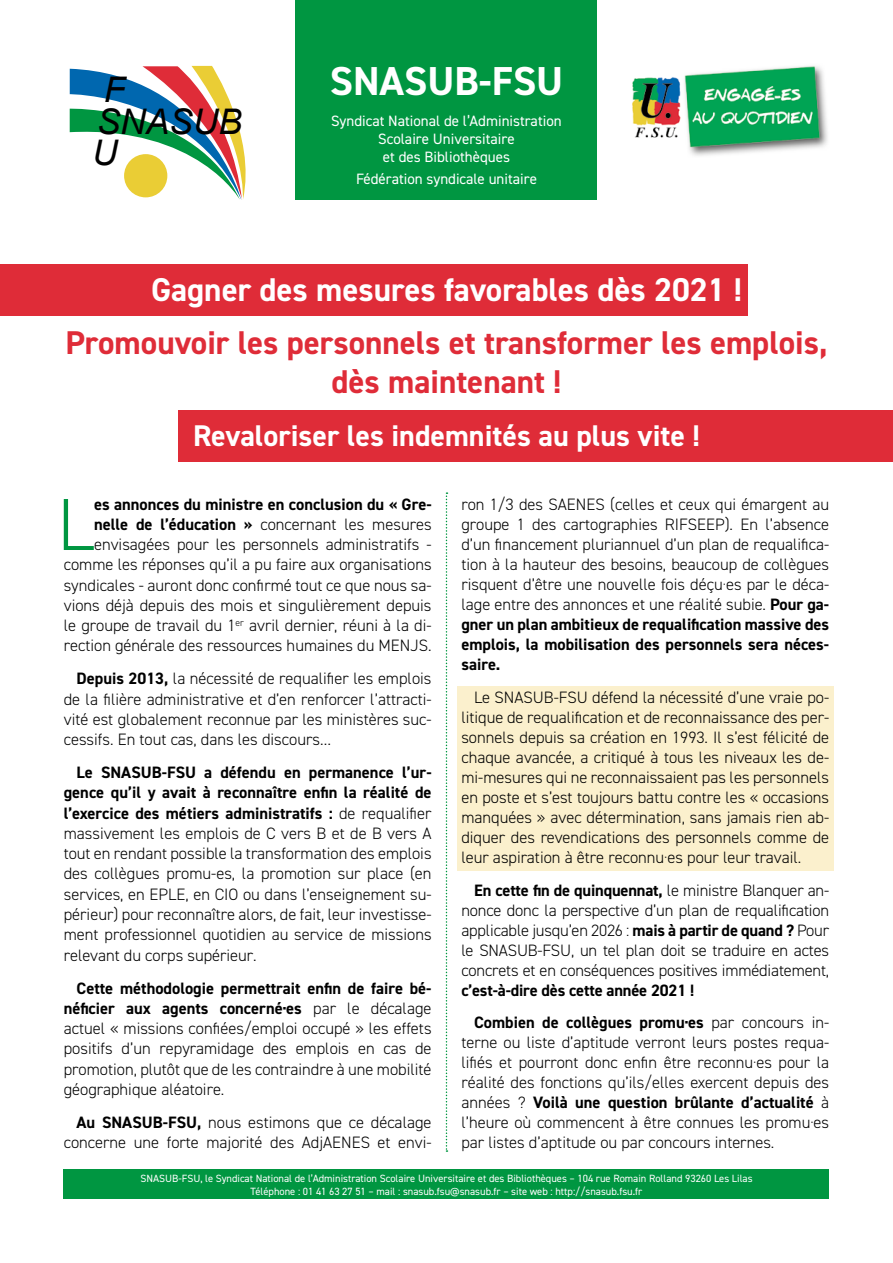
<style>
.page{position:relative;width:893px;height:1263px;background:#fff}
.page>*{position:absolute;margin:0;border:0;box-sizing:border-box;transform-origin:0 0}
.t1{font:300 73.95px "DIN2014";color:#009641}
.t2{font:700 40.5px "DIN2014";color:#fff}
.t3{font:italic 35.25px/63.8px "Arial";color:#000;text-align:center}
.t4{font:700 33px/39.6px "DIN2014";color:#df2c38;text-align:center}
.t5{font:700 33px "DIN2014";color:#fff}
.t6{font:700 30px "DIN2014";color:#fff}
.t7{font:300 16.5px/20px "DIN2014";color:#000;text-align:justify}
.t8{font:700 16.5px/32.7px "DIN2014";letter-spacing:-.005em;color:#000}
.t9{font:15px/18px "DIN2014";color:#fff;text-align:center}
.t10{font:10.5px/12.6px "DIN2014";color:#fff;text-align:center}
.s1{font-weight:700}
.s2{font-weight:300}
</style>
<div class="page">
<div style="left:296px;top:0;width:301px;height:200px;background:#009641"></div>
<svg style="left:70px;top:66px;width:176px;height:134px"></svg>
<div style="left:64px;top:1169px;width:765px;height:30px;background:#009641"></div>
<div style="left:457px;top:686px;width:376px;height:185px;background:#fbf0cd"></div>
<svg style="left:446px;top:492px;width:1px;height:660px"></svg>
<div style="left:0;top:265px;width:747px;height:51px;background:#df2c38"></div>
<div style="left:179px;top:411px;width:714px;height:51px;background:#df2c38"></div>
<img style="left:632px;top:66px;width:196px;height:90px">
<h3 class="t3" style="left:92px;top:58px;width:35px">F<br>U</h3>
<h2 class="t2" style="left:330px;top:54px;width:235px">SNASUB-FSU</h2>
<h3 class="t3" style="left:97px;top:91px;width:147px">SNASUB</h3>
<p class="t9" style="left:331px;top:112px;width:232px">Syndicat National de l’Administration<br>Scolaire Universitaire<br>et des Bibliothèques</p>
<p class="t9" style="left:356px;top:170px;width:182px">Fédération syndicale unitaire</p>
<h3 class="t5" style="left:151px;top:268px;width:592px">Gagner des mesures favorables dès 2021 !</h3>
<h3 class="t4" style="left:65px;top:322px;width:764px">Promouvoir les personnels et transformer les emplois, dès maintenant !</h3>
<h3 class="t6" style="left:193px;top:416px;width:508px">Revaloriser les indemnités au plus vite !</h3>
<p class="t7" style="left:64px;top:495px;width:369px;text-align:right"><span class="s1">es annonces du ministre en conclusion du « Gre&shy;nelle de l’éducation »</span> concernant les mesures envisagées pour les personnels administratifs - comme les réponses qu’il a pu faire aux organisations syndicales - auront donc confirmé tout ce que nous sa&shy;vions déjà depuis des mois et singulièrement depuis le groupe de travail du 1<sup>er</sup> avril dernier, réuni à la di&shy;rection générale des ressources humaines du MENJS.</p>
<p class="t7" style="left:64px;top:669px;width:369px;text-indent:13px"><span class="s1">Depuis 2013,</span> la nécessité de requalifier les emplois de la filière administrative et d’en renforcer l’attracti&shy;vité est globalement reconnue par les ministères suc&shy;cessifs. En tout cas, dans les discours…</p>
<p class="t7" style="left:64px;top:762px;width:369px;text-indent:13px"><span class="s1">Le SNASUB-FSU a défendu en permanence l’ur&shy;gence qu’il y avait à reconnaître enfin la réalité de l’exercice des métiers administratifs :</span> de requalifier massivement les emplois de C vers B et de B vers A tout en rendant possible la transformation des emplois des collègues promu-es, la promotion sur place (en services, en EPLE, en CIO ou dans l’enseignement su&shy;périeur) pour reconnaître alors, de fait, leur investisse&shy;ment professionnel quotidien au service de missions relevant du corps supérieur.</p>
<p class="t7" style="left:64px;top:978px;width:369px;text-indent:13px"><span class="s1">Cette méthodologie permettrait enfin de faire bé&shy;néficier aux agents concerné·es</span> par le décalage actuel « missions confiées/emploi occupé » les effets positifs d’un repyramidage des emplois en cas de promotion, plutôt que de les contraindre à une mobilité géographique aléatoire.</p>
<p class="t7" style="left:64px;top:1112px;width:369px;text-align:right"><span class="s1">Au SNASUB-FSU,</span> nous estimons que ce décalage concerne une forte majorité des AdjAENES et envi-</p>
<h1 class="t1" style="left:57px;top:479px;width:39px">L</h1>
<p class="t7" style="left:461px;top:495px;width:369px">ron 1/3 des SAENES (celles et ceux qui émargent au groupe 1 des cartographies RIFSEEP). En l’absence d’un financement pluriannuel d’un plan de requalifica&shy;tion à la hauteur des besoins, beaucoup de collègues risquent d’être une nouvelle fois déçu·es par le déca&shy;lage entre des annonces et une réalité subie. <span class="s1">Pour ga&shy;gner un plan ambitieux de requalification massive des emplois, la mobilisation des personnels sera néces&shy;saire.</span></p>
<p class="t7" style="left:461px;top:687px;width:369px;text-indent:13px">Le SNASUB-FSU défend la nécessité d’une vraie po&shy;litique de requalification et de reconnaissance des per&shy;sonnels depuis sa création en 1993. Il s’est félicité de chaque avancée, a critiqué à tous les niveaux les de&shy;mi-mesures qui ne reconnaissaient pas les personnels en poste et s’est toujours battu contre les « occasions manquées » avec détermination, sans jamais rien ab&shy;diquer des revendications des personnels comme de leur aspiration à être reconnu·es pour leur travail.</p>
<p class="t7" style="left:461px;top:880px;width:369px;text-indent:13px"><span class="s1">En cette fin de quinquennat,</span> le ministre Blanquer an&shy;nonce donc la perspective d’un plan de requalification applicable jusqu’en 2026 : <span class="s1">mais à partir de quand ?</span> Pour le SNASUB-FSU, un tel plan doit se traduire en actes concrets et en conséquences positives immédiatement,</p>
<p class="t8" style="left:474px;top:973px;width:357px;text-indent:-13px">c’est-à-dire dès cette année 2021 !<br>Combien de collègues promu·es <span class="s2">par concours in-</span></p>
<p class="t7" style="left:461px;top:1033px;width:369px">terne ou liste d’aptitude verront leurs postes requa&shy;lifiés et pourront donc enfin être reconnu·es pour la réalité des fonctions qu’ils/elles exercent depuis des années ? <span class="s1">Voilà une question brûlante d’actualité</span> à l’heure où commencent à être connues les promu·es par listes d’aptitude ou par concours internes.</p>
<p class="t10" style="left:140px;top:1172px;width:614px">SNASUB-FSU, le Syndicat National de l’Administration Scolaire Universitaire et des Bibliothèques – 104 rue Romain Rolland 93260 Les Lilas<br>Téléphone : 01 41 63 27 51 – mail : snasub.fsu@snasub.fr – site web : http://snasub.fsu.fr</p>
</div>
